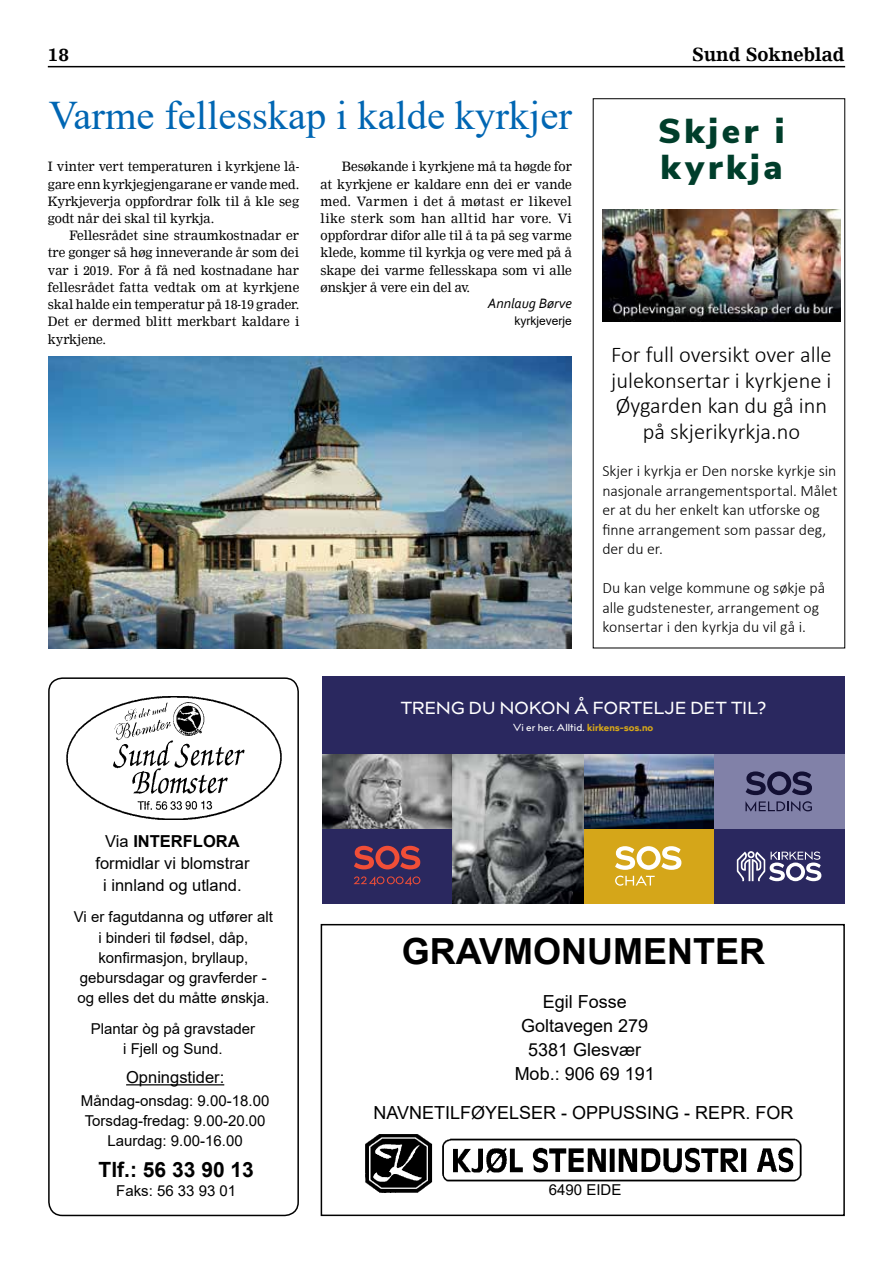
<style>
.page{position:relative;width:893px;height:1263px;background:#fff}
.page>*{position:absolute;margin:0;border:0;box-sizing:border-box;transform-origin:0 0}
.t1{font:40.5px "Times New Roman";color:#0066b3}
.t2{font:700 36px "Arial";color:#000}
.t3{font:900 34.5px/36px "Nunito Sans";letter-spacing:.105em;color:#003e2b}
.t4{font:300 22.5px/25.5px "Calibri";color:#000;text-align:center}
.t5{font:700 21px "Arial";color:#000}
.t6{font:18px/24px "Arial";color:#000;text-align:center}
.t7{font:700 18px "Nimrod";color:#000}
.t8{font:500 17.25px "billcorporatemedium";letter-spacing:.02em;color:#fff}
.t9{font:16.5px/22.2px "Arial";color:#000;text-align:center}
.t10{font:300 15.75px/19.5px "Calibri";color:#000}
.t11{font:15px/20.2px "Arial";color:#000;text-align:center}
.t12{font:italic 14.25px "Corbel";color:#000}
.t13{font:12.75px/17.2px "Nimrod";color:#000;text-align:justify}
.t14{font:12px "Arial";color:#000}
.t15{font:500 10.05px "billcorporatemedium";letter-spacing:.01em;color:#fff}
.s1{font-weight:700}
.s2{font-weight:800;color:#d5a619}
</style>
<div class="page">
<hr style="left:48px;top:66px;width:797px;height:1px;background:#000">
<div style="left:321px;top:924px;width:524px;height:292px;border:2px solid #000"></div>
<img style="left:365px;top:1134px;width:437px;height:58px">
<div style="left:322px;top:676px;width:522px;height:227px;background:#2a285f"></div>
<img style="left:322px;top:755px;width:131px;height:74px">
<svg style="left:354px;top:846px;width:66px;height:23px"></svg>
<svg style="left:354px;top:876px;width:66px;height:9px"></svg>
<img style="left:583px;top:755px;width:131px;height:74px">
<div style="left:583px;top:829px;width:131px;height:74px;background:#d5a619"></div>
<svg style="left:615px;top:846px;width:66px;height:40px"></svg>
<img style="left:453px;top:755px;width:130px;height:148px">
<div style="left:714px;top:755px;width:130px;height:74px;background:#8181a8"></div>
<svg style="left:745px;top:801px;width:67px;height:10px"></svg>
<svg style="left:746px;top:771px;width:66px;height:24px"></svg>
<svg style="left:737px;top:851px;width:84px;height:30px"></svg>
<div style="left:48px;top:677px;width:251px;height:539px;border:2px solid #000;border-radius:14px"></div>
<img style="left:66px;top:696px;width:216px;height:123px">
<hr style="left:126px;top:1084px;width:98px;height:1px;background:#000">
<img style="left:602px;top:209px;width:238px;height:113px">
<img style="left:48px;top:356px;width:524px;height:292px">
<h3 class="t7" style="left:48px;top:43px;width:23px">18</h3>
<h3 class="t7" style="left:692px;top:43px;width:154px">Sund Sokneblad</h3>
<h1 class="t1" style="left:49px;top:87px;width:525px">Varme fellesskap i kalde kyrkjer</h1>
<p class="t13" style="left:48px;top:158px;width:253px">I vinter vert temperaturen i kyrkjene lå&shy;gare enn kyrkjegjengarane er vande med.<br>Kyrkjeverja oppfordrar folk til å kle seg godt når dei skal til kyrkja.</p>
<p class="t13" style="left:48px;top:227px;width:253px;text-indent:21px">Fellesrådet sine straumkostnadar er tre gonger så høg inneverande år som dei var i 2019. For å få ned kostnadane har fellesrådet fatta vedtak om at kyrkjene skal halde ein temperatur på 18-19 grader.<br>Det er dermed blitt merkbart kaldare i kyrkjene.</p>
<p class="t13" style="left:320px;top:158px;width:253px;text-indent:21px">Besøkande i kyrkjene må ta høgde for at kyrkjene er kaldare enn dei er vande med. Varmen i det å møtast er likevel like sterk som han alltid har vore. Vi oppfordrar difor alle til å ta på seg varme klede, komme til kyrkja og vere med på å skape dei varme fellesskapa som vi alle ønskjer å vere ein del av.</p>
<p class="t12" style="left:488px;top:295px;width:86px">Annlaug Børve</p>
<p class="t14" style="left:515px;top:312px;width:59px">kyrkjeverje</p>
<h3 class="t3" style="left:658px;top:112px;width:128px">Skjer i kyrkja</h3>
<h3 class="t4" style="left:611px;top:342px;width:222px">For full oversikt over alle julekonsertar i kyrkjene i<br>Øygarden kan du gå inn på skjerikyrkja.no</h3>
<p class="t10" style="left:602px;top:461px;width:237px">Skjer i kyrkja er Den norske kyrkje sin nasjonale arrangementsportal. Målet er at du her enkelt kan utforske og finne arrangement som passar deg, der du er.</p>
<p class="t10" style="left:602px;top:578px;width:224px">Du kan velge kommune og søkje på alle gudstenester, arrangement og konsertar i den kyrkja du vil gå i.</p>
<p class="t9" style="left:95px;top:830px;width:156px">Via <span class="s1">INTERFLORA </span>formidlar vi blomstrar i innland og utland.</p>
<p class="t11" style="left:74px;top:907px;width:201px">Vi er fagutdanna og utfører alt i binderi til fødsel, dåp, konfirmasjon, bryllaup, gebursdagar og gravferder - og elles det du måtte ønskja.</p>
<p class="t11" style="left:91px;top:1019px;width:166px">Plantar òg på gravstader i Fjell og Sund.</p>
<p class="t9" style="left:126px;top:1066px;width:100px">Opningstider:</p>
<p class="t11" style="left:81px;top:1090px;width:190px">Måndag-onsdag: 9.00-18.00<br>Torsdag-fredag: 9.00-20.00<br>Laurdag: 9.00-16.00</p>
<h3 class="t5" style="left:99px;top:1155px;width:157px">Tlf.: 56 33 90 13</h3>
<p class="t11" style="left:116px;top:1180px;width:122px">Faks: 56 33 93 01</p>
<h3 class="t8" style="left:401px;top:695px;width:367px">TRENG DU NOKON Å FORTELJE DET TIL?</h3>
<p class="t15" style="left:513px;top:720px;width:142px">Vi er her. Alltid. <span class="s2">kirkens-sos.no</span></p>
<h2 class="t2" style="left:402px;top:926px;width:365px">GRAVMONUMENTER</h2>
<h3 class="t6" style="left:515px;top:989px;width:142px">Egil Fosse<br>Goltavegen 279<br>5381 Glesvær<br>Mob.: 906 69 191</h3>
<h3 class="t6" style="left:374px;top:1100px;width:421px">NAVNETILFØYELSER - OPPUSSING - REPR. FOR</h3>
<p class="t11" style="left:549px;top:1179px;width:74px">6490 EIDE</p>
</div>
